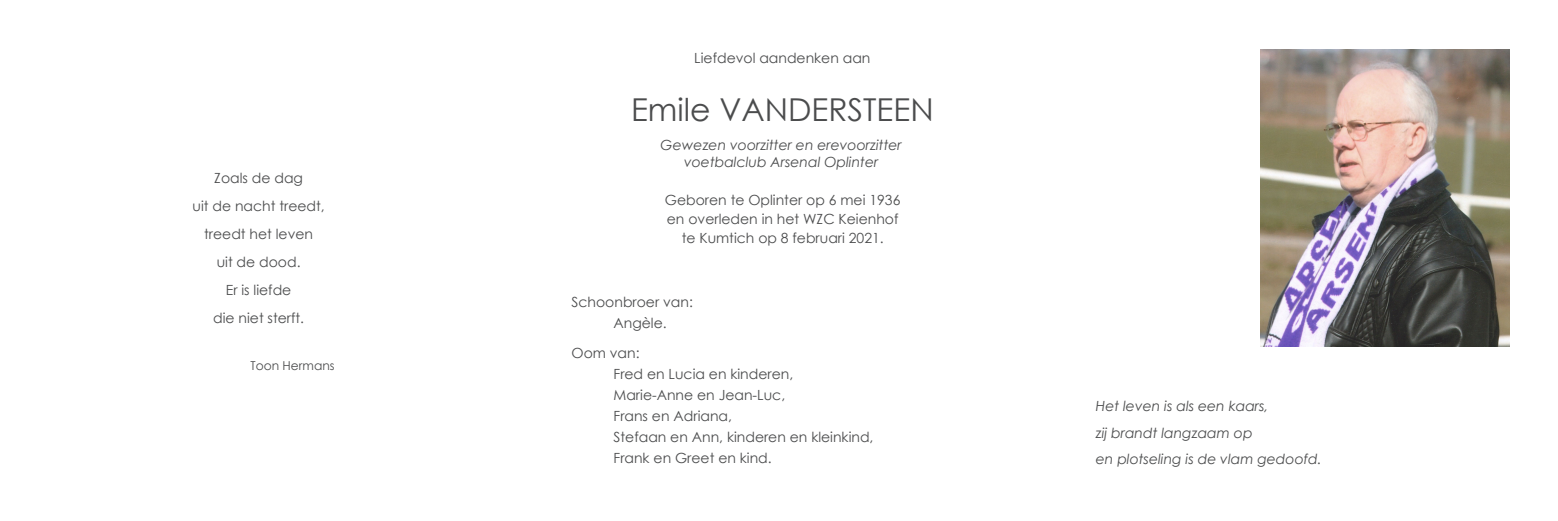
<style>
.page{position:relative;width:1558px;height:521px;background:#fff}
.page>*{position:absolute;margin:0;border:0;box-sizing:border-box;transform-origin:0 0}
.t1{font:31.5px "Century Gothic";color:#4b4c4d}
.t2{font:14px "Century Gothic";color:#4b4c4d}
.t3{font:italic 14px "Century Gothic";color:#4b4c4d}
.t4{font:12.25px "Century Gothic";color:#4b4c4d}
</style>
<div class="page">
<img style="left:1261px;top:49px;width:248px;height:298px">
<p class="t2" style="left:214px;top:168px;width:90px">Zoals de dag</p>
<p class="t2" style="left:193px;top:196px;width:134px">uit de nacht treedt,</p>
<p class="t2" style="left:204px;top:224px;width:110px">treedt het leven</p>
<p class="t2" style="left:217px;top:252px;width:85px">uit de dood.</p>
<p class="t2" style="left:226px;top:280px;width:67px">Er is liefde</p>
<p class="t2" style="left:213px;top:308px;width:92px">die niet sterft.</p>
<p class="t4" style="left:250px;top:357px;width:86px">Toon Hermans</p>
<p class="t2" style="left:694px;top:48px;width:178px">Liefdevol aandenken aan</p>
<p class="t1" style="left:631px;top:88px;width:304px">Emile VANDERSTEEN</p>
<p class="t3" style="left:660px;top:135px;width:243px">Gewezen voorzitter en erevoorzitter</p>
<p class="t3" style="left:684px;top:152px;width:196px">voetbalclub Arsenal Oplinter</p>
<p class="t2" style="left:665px;top:190px;width:237px">Geboren te Oplinter op 6 mei 1936</p>
<p class="t2" style="left:667px;top:209px;width:233px">en overleden in het WZC Keienhof</p>
<p class="t2" style="left:682px;top:228px;width:204px">te Kumtich op 8 februari 2021.</p>
<p class="t2" style="left:571px;top:292px;width:123px">Schoonbroer van:</p>
<p class="t2" style="left:613px;top:313px;width:55px">Angèle.</p>
<p class="t2" style="left:571px;top:343px;width:70px">Oom van:</p>
<p class="t2" style="left:613px;top:364px;width:181px">Fred en Lucia en kinderen,</p>
<p class="t2" style="left:613px;top:385px;width:173px">Marie-Anne en Jean-Luc,</p>
<p class="t2" style="left:613px;top:406px;width:120px">Frans en Adriana,</p>
<p class="t2" style="left:613px;top:427px;width:261px">Stefaan en Ann, kinderen en kleinkind,</p>
<p class="t2" style="left:613px;top:448px;width:160px">Frank en Greet en kind.</p>
<p class="t3" style="left:1096px;top:396px;width:174px">Het leven is als een kaars,</p>
<p class="t3" style="left:1096px;top:423px;width:158px">zij brandt langzaam op</p>
<p class="t3" style="left:1096px;top:449px;width:227px">en plotseling is de vlam gedoofd.</p>
</div>
